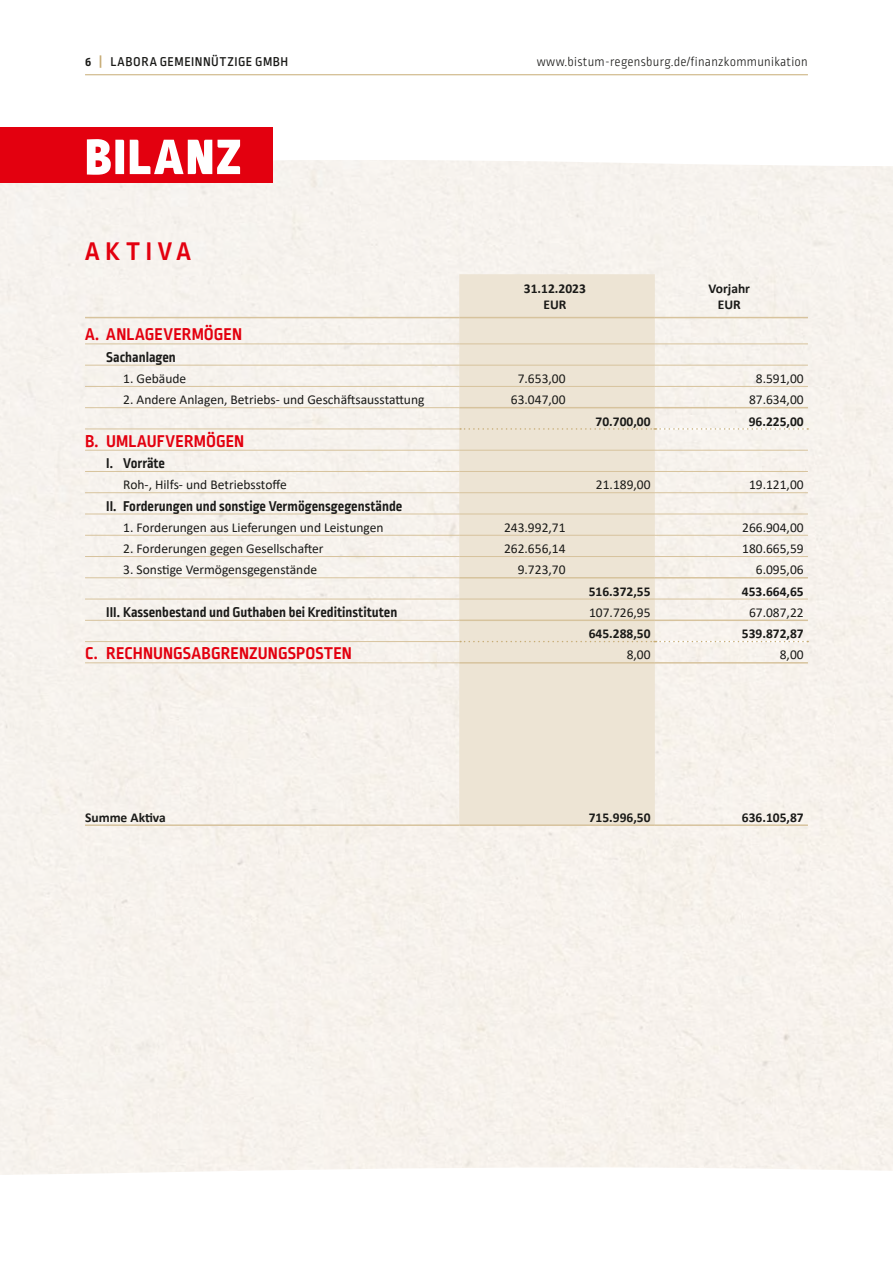
<style>
.page{position:relative;width:893px;height:1263px;background:#fff}
.page>*{position:absolute;margin:0;border:0;box-sizing:border-box;transform-origin:0 0}
.t1{font:900 52.5px "Ropa Mix Pro";letter-spacing:.05em;color:#fff}
.t2{font:700 27px "Ropa Mix Pro";letter-spacing:.215em;color:#e3000f}
.t3{font:700 18px "Ropa Mix Pro";letter-spacing:.005em;color:#e3000f}
.t4{font:700 15px "Ropa Mix Pro";color:#1a1a18}
.t5{font:13.5px "Calibri";color:#1a1a18}
.t6{font:700 13.5px/16.2px "Calibri";color:#1a1a18;text-align:center}
.t7{font:300 13.5px "Ropa Mix Pro";letter-spacing:.02em;color:#1a1a18}
.t8{font:500 13.5px "Ropa Mix Pro";letter-spacing:.035em;color:#1a1a18}
.s1{font-weight:700}
.s2{font-weight:700;color:#c7ac75}
</style>
<div class="page">
<hr style="left:85px;top:75px;width:723px;height:1px;background:#c7ac75">
<div style="left:0;top:160px;width:893px;height:1015px;background:#f7f2ed"></div>
<div style="left:0;top:128px;width:272px;height:55px;background:#e3000f"></div>
<div style="left:459px;top:274px;width:196px;height:550px;background:#ede4d4"></div>
<svg style="left:460px;top:428px;width:348px;height:2px"></svg>
<svg style="left:460px;top:641px;width:348px;height:1px"></svg>
<hr style="left:85px;top:344px;width:374px;height:1px;background:#d7c39d">
<hr style="left:459px;top:344px;width:196px;height:1px;background:#d7c39d">
<hr style="left:655px;top:344px;width:153px;height:1px;background:#d7c39d">
<hr style="left:85px;top:365px;width:374px;height:1px;background:#d7c39d">
<hr style="left:459px;top:365px;width:196px;height:1px;background:#d7c39d">
<hr style="left:655px;top:365px;width:153px;height:1px;background:#d7c39d">
<hr style="left:85px;top:386px;width:374px;height:1px;background:#d7c39d">
<hr style="left:459px;top:386px;width:196px;height:1px;background:#d7c39d">
<hr style="left:655px;top:386px;width:153px;height:1px;background:#d7c39d">
<hr style="left:85px;top:407px;width:374px;height:1px;background:#d7c39d">
<hr style="left:85px;top:429px;width:374px;height:1px;background:#d7c39d">
<hr style="left:85px;top:450px;width:374px;height:1px;background:#d7c39d">
<hr style="left:459px;top:450px;width:196px;height:1px;background:#d7c39d">
<hr style="left:655px;top:450px;width:153px;height:1px;background:#d7c39d">
<hr style="left:85px;top:471px;width:374px;height:1px;background:#d7c39d">
<hr style="left:459px;top:471px;width:196px;height:1px;background:#d7c39d">
<hr style="left:655px;top:471px;width:153px;height:1px;background:#d7c39d">
<hr style="left:85px;top:492px;width:374px;height:1px;background:#d7c39d">
<hr style="left:459px;top:492px;width:196px;height:1px;background:#d7c39d">
<hr style="left:655px;top:492px;width:153px;height:1px;background:#d7c39d">
<hr style="left:85px;top:514px;width:374px;height:1px;background:#d7c39d">
<hr style="left:459px;top:514px;width:196px;height:1px;background:#d7c39d">
<hr style="left:655px;top:514px;width:153px;height:1px;background:#d7c39d">
<hr style="left:85px;top:535px;width:374px;height:1px;background:#d7c39d">
<hr style="left:459px;top:535px;width:196px;height:1px;background:#d7c39d">
<hr style="left:655px;top:535px;width:153px;height:1px;background:#d7c39d">
<hr style="left:85px;top:556px;width:374px;height:1px;background:#d7c39d">
<hr style="left:459px;top:556px;width:196px;height:1px;background:#d7c39d">
<hr style="left:655px;top:556px;width:153px;height:1px;background:#d7c39d">
<hr style="left:85px;top:577px;width:374px;height:1px;background:#d7c39d">
<hr style="left:85px;top:599px;width:374px;height:1px;background:#d7c39d">
<hr style="left:459px;top:599px;width:196px;height:1px;background:#d7c39d">
<hr style="left:655px;top:599px;width:153px;height:1px;background:#d7c39d">
<hr style="left:85px;top:620px;width:374px;height:1px;background:#d7c39d">
<hr style="left:85px;top:641px;width:374px;height:1px;background:#d7c39d">
<hr style="left:85px;top:662px;width:374px;height:1px;background:#d7c39d">
<hr style="left:85px;top:317px;width:374px;height:1px;background:#d7c39d">
<hr style="left:459px;top:317px;width:196px;height:1px;background:#d7c39d">
<hr style="left:655px;top:317px;width:153px;height:1px;background:#d7c39d">
<hr style="left:459px;top:577px;width:196px;height:1px;background:#d7c39d">
<hr style="left:655px;top:577px;width:153px;height:1px;background:#d7c39d">
<hr style="left:85px;top:824px;width:374px;height:2px;background:#d7c39d">
<hr style="left:459px;top:824px;width:196px;height:2px;background:#d7c39d">
<hr style="left:655px;top:824px;width:153px;height:2px;background:#d7c39d">
<hr style="left:459px;top:662px;width:196px;height:2px;background:#d7c39d">
<hr style="left:655px;top:662px;width:153px;height:2px;background:#d7c39d">
<hr style="left:459px;top:619px;width:196px;height:2px;background:#d7c39d">
<hr style="left:655px;top:619px;width:153px;height:2px;background:#d7c39d">
<hr style="left:459px;top:407px;width:196px;height:1px;background:#d7c39d">
<hr style="left:655px;top:407px;width:153px;height:1px;background:#d7c39d">
<p class="t8" style="left:85px;top:54px;width:205px"><span class="s1">6</span> <span class="s2">|</span> LABORA GEMEINNÜTZIGE GMBH</p>
<p class="t7" style="left:537px;top:55px;width:273px">www.bistum-regensburg.de/finanzkommunikation</p>
<h1 class="t1" style="left:85px;top:125px;width:157px">BILANZ</h1>
<h2 class="t2" style="left:85px;top:236px;width:108px">AKTIVA</h2>
<p class="t6" style="left:524px;top:280px;width:63px">31.12.2023<br>EUR</p>
<p class="t6" style="left:708px;top:280px;width:43px">Vorjahr<br>EUR</p>
<h3 class="t3" style="left:85px;top:324px;width:159px">A. ANLAGEVERMÖGEN</h3>
<p class="t4" style="left:106px;top:348px;width:71px">Sachanlagen</p>
<p class="t5" style="left:123px;top:369px;width:64px">1. Gebäude</p>
<p class="t5" style="left:518px;top:369px;width:49px">7.653,00</p>
<p class="t5" style="left:756px;top:369px;width:49px">8.591,00</p>
<p class="t5" style="left:123px;top:390px;width:303px">2. Andere Anlagen, Betriebs- und Geschäftsausstattung</p>
<p class="t5" style="left:511px;top:390px;width:56px">63.047,00</p>
<p class="t5" style="left:749px;top:390px;width:56px">87.634,00</p>
<p class="t6" style="left:596px;top:413px;width:56px">70.700,00</p>
<p class="t6" style="left:749px;top:413px;width:56px">96.225,00</p>
<h3 class="t3" style="left:85px;top:431px;width:161px">B. UMLAUFVERMÖGEN</h3>
<p class="t4" style="left:106px;top:455px;width:60px">I. Vorräte</p>
<p class="t5" style="left:123px;top:475px;width:165px">Roh-, Hilfs- und Betriebsstoffe</p>
<p class="t5" style="left:596px;top:475px;width:56px">21.189,00</p>
<p class="t5" style="left:749px;top:475px;width:56px">19.121,00</p>
<p class="t4" style="left:106px;top:497px;width:298px">II. Forderungen und sonstige Vermögensgegenstände</p>
<p class="t5" style="left:123px;top:518px;width:262px">1. Forderungen aus Lieferungen und Leistungen</p>
<p class="t5" style="left:504px;top:518px;width:63px">243.992,71</p>
<p class="t5" style="left:742px;top:518px;width:63px">266.904,00</p>
<p class="t5" style="left:123px;top:539px;width:202px">2. Forderungen gegen Gesellschafter</p>
<p class="t5" style="left:504px;top:539px;width:63px">262.656,14</p>
<p class="t5" style="left:742px;top:539px;width:63px">180.665,59</p>
<p class="t5" style="left:123px;top:560px;width:195px">3. Sonstige Vermögensgegenstände</p>
<p class="t5" style="left:518px;top:560px;width:49px">9.723,70</p>
<p class="t5" style="left:756px;top:560px;width:49px">6.095,06</p>
<p class="t6" style="left:589px;top:583px;width:63px">516.372,55</p>
<p class="t6" style="left:742px;top:583px;width:63px">453.664,65</p>
<p class="t4" style="left:106px;top:603px;width:292px">III. Kassenbestand und Guthaben bei Kreditinstituten</p>
<p class="t5" style="left:589px;top:603px;width:63px">107.726,95</p>
<p class="t5" style="left:749px;top:603px;width:56px">67.087,22</p>
<p class="t6" style="left:589px;top:625px;width:63px">645.288,50</p>
<p class="t6" style="left:742px;top:625px;width:63px">539.872,87</p>
<h3 class="t3" style="left:85px;top:643px;width:268px">C. RECHNUNGSABGRENZUNGSPOSTEN</h3>
<p class="t5" style="left:627px;top:645px;width:25px">8,00</p>
<p class="t5" style="left:780px;top:645px;width:25px">8,00</p>
<p class="t6" style="left:85px;top:809px;width:82px">Summe Aktiva</p>
<p class="t6" style="left:589px;top:809px;width:63px">715.996,50</p>
<p class="t6" style="left:742px;top:809px;width:63px">636.105,87</p>
</div>
